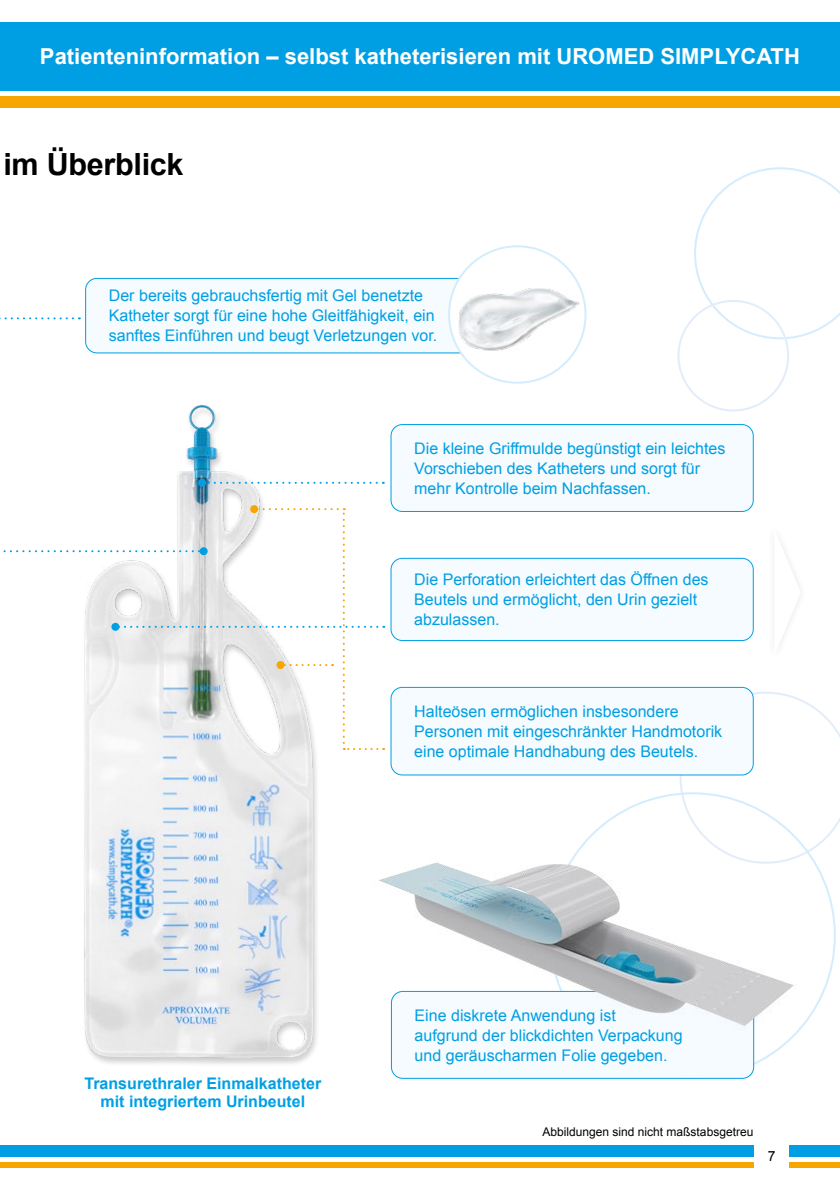
<style>
.page{position:relative;width:840px;height:1191px;background:#fff}
.page>*{position:absolute;margin:0;border:0;box-sizing:border-box;transform-origin:0 0}
.t1{font:700 30.6px "Arial";letter-spacing:-.01em;color:#000}
.t2{font:700 22px "Arial";color:#fff}
.t3{font:16px/20px "Arial";color:#009fe3}
.t4{font:700 16px/18px "Arial";color:#009fe3;text-align:center}
.t5{font:14px "Arial";color:#000}
.t6{font:12px "Arial";color:#000}
</style>
<div class="page">
<div style="left:0;top:23px;width:839px;height:68px;background:#009fe3"></div>
<div style="left:0;top:1145px;width:839px;height:12px;background:#009fe3"></div>
<div style="left:0;top:1162px;width:839px;height:6px;background:#f7a600"></div>
<div style="left:0;top:96px;width:839px;height:12px;background:#f7a600"></div>
<div style="left:754px;top:1145px;width:34px;height:23px;background:#fff"></div>
<svg style="left:679px;top:691px;width:160px;height:172px"></svg>
<img style="left:84px;top:404px;width:244px;height:660px">
<svg style="left:693px;top:167px;width:146px;height:172px"></svg>
<div style="left:677px;top:300px;width:111px;height:111px;border:2px solid #e3edfa;border-radius:50%"></div>
<div style="left:391px;top:558px;width:361px;height:82px;background:#f5fbfe;border-radius:11px"></div>
<div style="left:390px;top:558px;width:363px;height:83px;border:1px solid #009fe3;border-radius:11px"></div>
<div style="left:391px;top:991px;width:362px;height:87px;background:#f5fbfe;border-radius:11px"></div>
<div style="left:391px;top:991px;width:362px;height:87px;border:1px solid #009fe3;border-radius:11px"></div>
<img style="left:379px;top:856px;width:419px;height:174px">
<svg style="left:206px;top:482px;width:170px;height:2px"></svg>
<div style="left:198px;top:479px;width:8px;height:8px;background:#009fe3;border-radius:50%"></div>
<svg style="left:0;top:317px;width:73px;height:2px"></svg>
<div style="left:391px;top:687px;width:361px;height:88px;background:#f5fbfe;border-radius:11px"></div>
<div style="left:390px;top:687px;width:363px;height:88px;border:1px solid #009fe3;border-radius:11px"></div>
<div style="left:391px;top:424px;width:361px;height:87px;background:#f5fbfe;border-radius:11px"></div>
<div style="left:390px;top:424px;width:363px;height:88px;border:1px solid #009fe3;border-radius:11px"></div>
<svg style="left:250px;top:505px;width:8px;height:8px"></svg>
<svg style="left:107px;top:452px;width:88px;height:19px"></svg>
<div style="left:86px;top:278px;width:406px;height:75px;background:#f5fbfe;border-radius:11px"></div>
<div style="left:85px;top:278px;width:408px;height:75px;border:1px solid #009fe3;border-radius:11px"></div>
<svg style="left:3px;top:508px;width:374px;height:242px"></svg>
<div style="left:199px;top:547px;width:8px;height:8px;background:#009fe3;border-radius:50%"></div>
<div style="left:449px;top:246px;width:136px;height:137px;background:#fff;border-radius:50%"></div>
<img style="left:457px;top:286px;width:122px;height:67px">
<svg style="left:780px;top:542px;width:20px;height:101px"></svg>
<h2 class="t2" style="left:40px;top:42px;width:761px">Patienteninformation – selbst katheterisieren mit UROMED SIMPLYCATH</h2>
<h1 class="t1" style="left:3px;top:144px;width:182px">im Überblick</h1>
<p class="t3" style="left:109px;top:286px;width:330px">Der bereits gebrauchsfertig mit Gel benetzte<br>Katheter sorgt für eine hohe Gleitfähigkeit, ein sanftes Einführen und beugt Verletzungen vor.</p>
<p class="t3" style="left:414px;top:438px;width:312px">Die kleine Griffmulde begünstigt ein leichtes<br>Vorschieben des Katheters und sorgt für mehr Kontrolle beim Nachfassen.</p>
<p class="t3" style="left:414px;top:570px;width:296px">Die Perforation erleichtert das Öffnen des<br>Beutels und ermöglicht, den Urin gezielt abzulassen.</p>
<p class="t3" style="left:414px;top:701px;width:309px">Halteösen ermöglichen insbesondere<br>Personen mit eingeschränkter Handmotorik eine optimale Handhabung des Beutels.</p>
<p class="t4" style="left:84px;top:1075px;width:238px">Transurethraler Einmalkatheter mit integriertem Urinbeutel</p>
<p class="t3" style="left:414px;top:1005px;width:269px">Eine diskrete Anwendung ist aufgrund der blickdichten Verpackung und geräuscharmen Folie gegeben.</p>
<p class="t6" style="left:542px;top:1124px;width:212px">Abbildungen sind nicht maßstabsgetreu</p>
<p class="t5" style="left:767px;top:1147px;width:9px">7</p>
</div>
